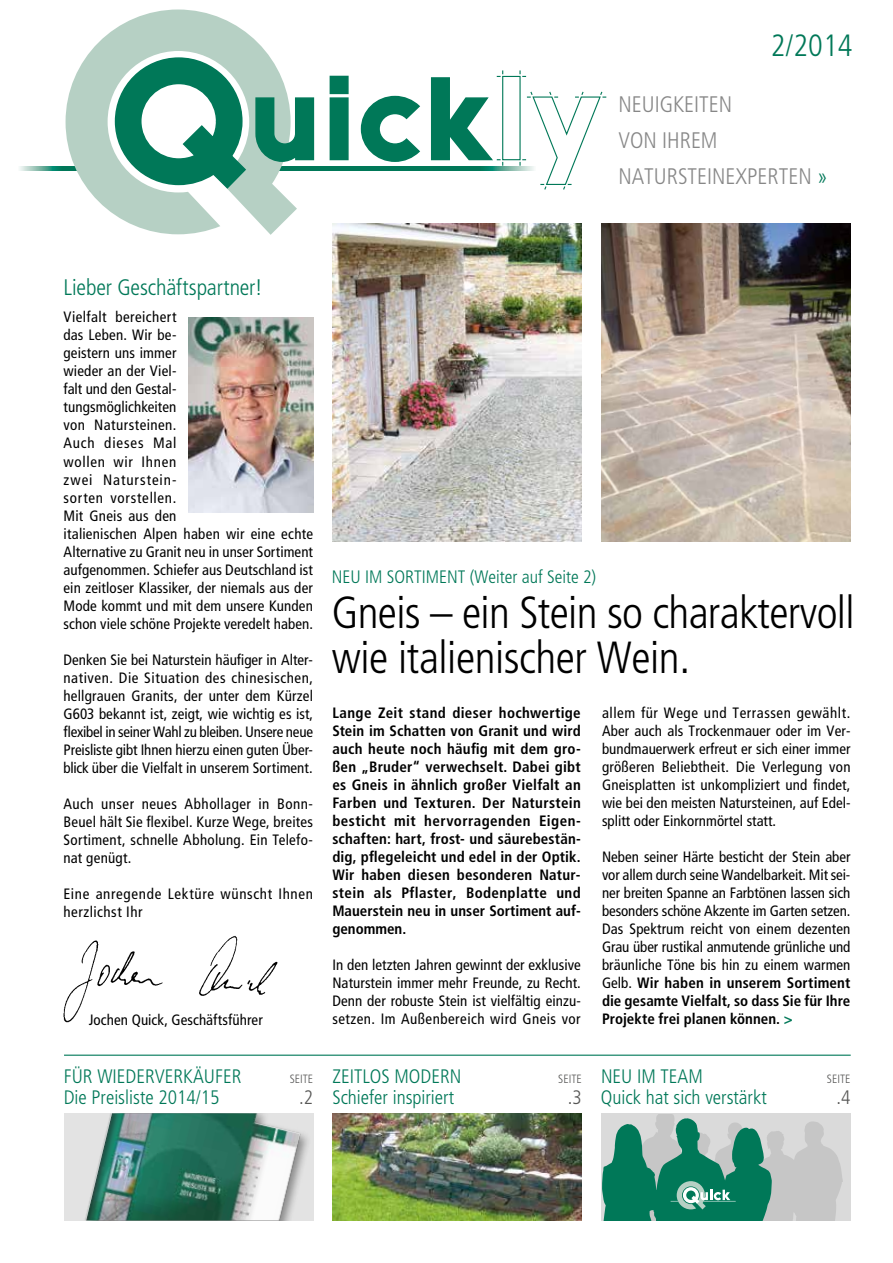
<style>
.page{position:relative;width:893px;height:1263px;background:#fff}
.page>*{position:absolute;margin:0;border:0;box-sizing:border-box;transform-origin:0 0}
.t1{font:300 condensed 45px/45px "Frutiger LT Std";letter-spacing:-.015em;color:#000}
.t2{font:300 condensed 30.75px "Frutiger LT Std";color:#007858}
.t3{font:300 condensed 22.5px/36.2px "Frutiger LT Std";color:#878787}
.t4{font:300 condensed 22.5px "Frutiger LT Std";letter-spacing:-.005em;color:#007858}
.t5{font:300 condensed 19.5px "Frutiger LT Std";color:#007858}
.t6{font:300 condensed 19.5px "Frutiger LT Std";color:#575756}
.t7{font:300 condensed 18px "Frutiger LT Std";color:#007858}
.t8{font:condensed 15px/18px "Frutiger LT Std";letter-spacing:.01em;color:#000;text-align:justify}
.t9{font:700 condensed 15px/18px "Frutiger LT Std";color:#000;text-align:justify}
.t10{font:condensed 15px/18px "Frutiger LT Std";letter-spacing:.04em;color:#000}
.t11{font:300 condensed 12px "Frutiger LT Std";color:#575756}
.s1{color:#007858}
.s2{font-weight:700}
.s3{font-weight:900;color:#007858}
</style>
<div class="page">
<img style="left:63px;top:935px;width:215px;height:88px">
<svg style="left:19px;top:167px;width:47px;height:4px"></svg>
<hr style="left:277px;top:167px;width:163px;height:4px;background:#007858">
<svg style="left:440px;top:167px;width:79px;height:4px"></svg>
<svg style="left:66px;top:10px;width:231px;height:225px;fill:#b6d0c4"></svg>
<svg style="left:114px;top:57px;width:133px;height:133px"></svg>
<div style="left:330px;top:76px;width:19px;height:18px;background:#007858;border:1px solid #007858"></div>
<div style="left:330px;top:97px;width:19px;height:63px;background:#007858;border:1px solid #007858"></div>
<svg style="left:360px;top:95px;width:60px;height:67px"></svg>
<svg style="left:255px;top:97px;width:60px;height:66px;background:#419880"></svg>
<div style="left:502px;top:76px;width:19px;height:84px;background:#fff;border:1px solid #007858"></div>
<svg style="left:519px;top:70px;width:7px;height:7px"></svg>
<svg style="left:431px;top:70px;width:72px;height:96px"></svg>
<svg style="left:519px;top:90px;width:87px;height:100px"></svg>
<img style="left:64px;top:1113px;width:249px;height:107px">
<img style="left:332px;top:1113px;width:250px;height:107px">
<div style="left:601px;top:1113px;width:249px;height:107px;background:#dadada"></div>
<img style="left:189px;top:317px;width:124px;height:195px">
<img style="left:601px;top:223px;width:250px;height:318px">
<img style="left:332px;top:223px;width:250px;height:318px">
<hr style="left:64px;top:1054px;width:787px;height:2px;background:#007858">
<svg style="left:602px;top:1115px;width:241px;height:105px"></svg>
<h2 class="t2" style="left:771px;top:28px;width:83px">2/2014</h2>
<h3 class="t3" style="left:618px;top:87px;width:211px">NEUIGKEITEN<br>VON IHREM<br>NATURSTEINEXPERTEN <span class="s1">»</span></h3>
<h3 class="t4" style="left:64px;top:275px;width:201px">Lieber Geschäftspartner!</h3>
<p class="t8" style="left:64px;top:308px;width:251px;text-align:left">Vielfalt bereichert<br>das Leben. Wir be-<br>geistern uns immer<br>wieder an der Viel-<br>falt und den Gestal-<br>tungsmöglichkeiten<br>von Natursteinen.<br>Auch dieses Mal<br>wollen wir Ihnen<br>zwei Naturstein-<br>sorten vorstellen.<br>Mit Gneis aus den<br>italienischen Alpen haben wir eine echte<br>Alternative zu Granit neu in unser Sortiment aufgenommen. Schiefer aus Deutschland ist ein zeitloser Klassiker, der niemals aus der<br>Mode kommt und mit dem unsere Kunden schon viele schöne Projekte veredelt haben.</p>
<p class="t8" style="left:64px;top:650px;width:251px">Denken Sie bei Naturstein häufiger in Alter&shy;nativen. Die Situation des chinesischen, hellgrauen Granits, der unter dem Kürzel G603 bekannt ist, zeigt, wie wichtig es ist, flexibel in seiner Wahl zu bleiben. Unsere neue Preisliste gibt Ihnen hierzu einen guten Über&shy;blick über die Vielfalt in unserem Sortiment.</p>
<p class="t8" style="left:64px;top:794px;width:251px">Auch unser neues Abhollager in Bonn-Beuel hält Sie flexibel. Kurze Wege, breites Sortiment, schnelle Abholung. Ein Telefo&shy;nat genügt.</p>
<p class="t10" style="left:64px;top:884px;width:251px">Eine anregende Lektüre wünscht Ihnen herzlichst Ihr</p>
<p class="t8" style="left:89px;top:1010px;width:176px">Jochen Quick, Geschäftsführer</p>
<h3 class="t5" style="left:64px;top:1065px;width:58px">Für Wiede</h3>
<h3 class="t5" style="left:145px;top:1065px;width:98px">rve rkäufe r</h3>
<p class="t11" style="left:290px;top:1071px;width:25px">SEITE</p>
<h3 class="t5" style="left:64px;top:1086px;width:157px">Die Preisliste 2014/15</h3>
<h3 class="t6" style="left:299px;top:1086px;width:16px">.2</h3>
<p class="t7" style="left:332px;top:567px;width:100px">Neu im Sortimen</p>
<p class="t7" style="left:458px;top:567px;width:140px">t (Weiter auf Seite 2)</p>
<h1 class="t1" style="left:332px;top:591px;width:524px">Gneis – ein Stein so charaktervoll wie italienischer Wein.</h1>
<p class="t9" style="left:332px;top:704px;width:250px">Lange Zeit stand dieser hochwertige Stein im Schatten von Granit und wird auch heute noch häufig mit dem gro&shy;ßen „Bruder“ verwechselt. Dabei gibt es Gneis in ähnlich großer Vielfalt an Farben und Texturen. Der Naturstein besticht mit hervorragenden Eigen&shy;schaften: hart, frost- und säurebestän&shy;dig, pflegeleicht und edel in der Optik.<br>Wir haben diesen besonderen Natur&shy;stein als Pflaster, Bodenplatte und Mauerstein neu in unser Sortiment auf&shy;genommen.</p>
<p class="t8" style="left:332px;top:956px;width:250px">In den letzten Jahren gewinnt der exklusive Naturstein immer mehr Freunde, zu Recht.<br>Denn der robuste Stein ist vielfältig einzu&shy;setzen. Im Außenbereich wird Gneis vor</p>
<p class="t8" style="left:602px;top:704px;width:250px">allem für Wege und Terrassen gewählt.<br>Aber auch als Trockenmauer oder im Ver&shy;bundmauerwerk erfreut er sich einer immer größeren Beliebtheit. Die Verlegung von Gneisplatten ist unkompliziert und findet, wie bei den meisten Natursteinen, auf Edel&shy;splitt oder Einkornmörtel statt.</p>
<p class="t8" style="left:602px;top:848px;width:250px">Neben seiner Härte besticht der Stein aber vor allem durch seine Wandelbarkeit. Mit sei&shy;ner breiten Spanne an Farbtönen lassen sich besonders schöne Akzente im Garten setzen.<br>Das Spektrum reicht von einem dezenten Grau über rustikal anmutende grünliche und bräunliche Töne bis hin zu einem warmen Gelb. <span class="s2">Wir haben in unserem Sortiment die gesamte Vielfalt, so dass Sie für Ihre Projekte frei planen können.</span> <span class="s3">&gt;</span></p>
<h3 class="t5" style="left:332px;top:1065px;width:74px">Zeitlos mode</h3>
<h3 class="t5" style="left:440px;top:1065px;width:16px">rn</h3>
<p class="t11" style="left:558px;top:1071px;width:25px">SEITE</p>
<h3 class="t5" style="left:332px;top:1086px;width:123px">Schiefer inspiriert</h3>
<h3 class="t6" style="left:568px;top:1086px;width:16px">.3</h3>
<h3 class="t5" style="left:601px;top:1065px;width:95px">Neu im Team</h3>
<p class="t11" style="left:827px;top:1071px;width:25px">SEITE</p>
<h3 class="t5" style="left:601px;top:1086px;width:167px">Quick hat sich verstärkt</h3>
<h3 class="t6" style="left:836px;top:1086px;width:16px">.4</h3>
</div>
